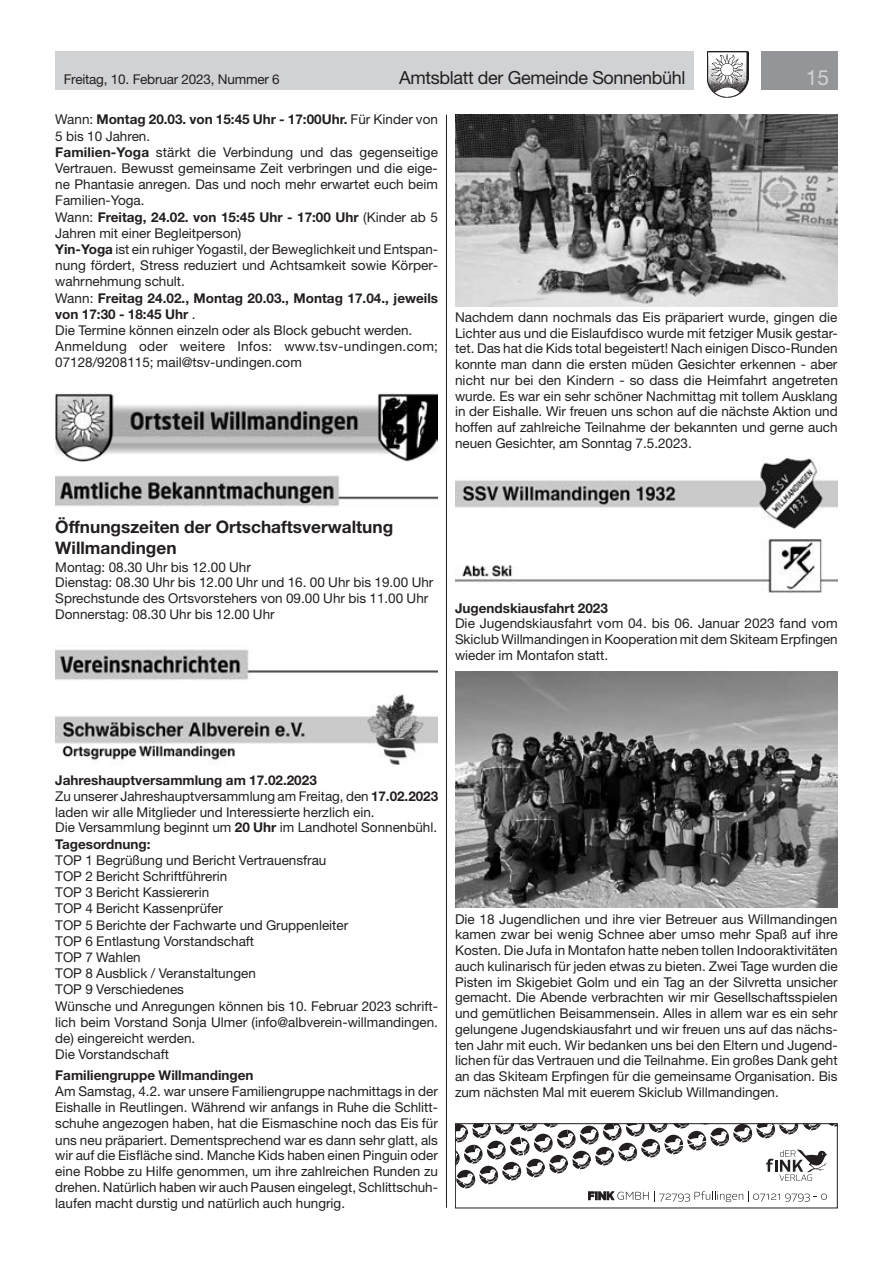
<style>
.page{position:relative;width:893px;height:1263px;background:#fff}
.page>*{position:absolute;margin:0;border:0;box-sizing:border-box;transform-origin:0 0}
.t1{font:21px "Helvetica Neue LT Std";color:#d1d2d4}
.t2{font:18px "Helvetica Neue LT Std";letter-spacing:-.02em;color:#231f20}
.t3{font:700 17.25px/20.5px "Helvetica Neue LT Std";color:#231f20}
.t4{font:13.5px/16.2px "Helvetica Neue LT Std";color:#231f20}
.t5{font:700 13.5px "Helvetica Neue LT Std";color:#231f20}
.s1{font-weight:700}
</style>
<div class="page">
<div style="left:55px;top:51px;width:639px;height:38px;background:#d1d2d4"></div>
<div style="left:761px;top:51px;width:77px;height:38px;background:#939598"></div>
<img style="left:707px;top:51px;width:41px;height:47px">
<img style="left:55px;top:393px;width:383px;height:68px">
<img style="left:55px;top:475px;width:383px;height:32px">
<img style="left:55px;top:649px;width:383px;height:31px">
<img style="left:55px;top:694px;width:383px;height:70px">
<img style="left:455px;top:115px;width:383px;height:191px">
<img style="left:455px;top:458px;width:383px;height:71px">
<img style="left:455px;top:539px;width:383px;height:53px">
<img style="left:455px;top:672px;width:383px;height:236px">
<hr style="left:446px;top:115px;width:1px;height:1093px;background:#231f20">
<svg style="left:455px;top:1123px;width:383px;height:79px"></svg>
<p class="t4" style="left:64px;top:71px;width:217px">Freitag, 10. Februar 2023, Nummer 6</p>
<h2 class="t2" style="left:399px;top:67px;width:288px">Amtsblatt der Gemeinde Sonnenbühl</h2>
<h1 class="t1" style="left:806px;top:65px;width:25px">15</h1>
<p class="t4" style="left:55px;top:111px;width:384px">Wann: <span class="s1">Montag 20.03. von 15:45 Uhr - 17:00Uhr.</span> Für Kinder von 5 bis 10 Jahren.<br><span class="s1">Familien-Yoga</span> stärkt die Verbindung und das gegenseitige Vertrauen. Bewusst gemeinsame Zeit verbringen und die eige&shy;ne Phantasie anregen. Das und noch mehr erwartet euch beim Familien-Yoga.<br>Wann: <span class="s1">Freitag, 24.02. von 15:45 Uhr - 17:00 Uhr</span> (Kinder ab 5<br>Jahren mit einer Begleitperson)<br><span class="s1">Yin-Yoga</span> ist ein ruhiger Yogastil, der Beweglichkeit und Entspan&shy;nung fördert, Stress reduziert und Achtsamkeit sowie Körper&shy;wahrnehmung schult.<br>Wann: <span class="s1">Freitag 24.02., Montag 20.03., Montag 17.04., jeweils von 17:30 - 18:45 Uhr</span> .<br>Die Termine können einzeln oder als Block gebucht werden.<br>Anmeldung oder weitere Infos: www.tsv-undingen.com; 07128/9208115; mail@tsv-undingen.com</p>
<p class="t4" style="left:455px;top:309px;width:384px;line-height:15.8px;text-align:justify">Nachdem dann nochmals das Eis präpariert wurde, gingen die Lichter aus und die Eislaufdisco wurde mit fetziger Musik gestar&shy;tet. Das hat die Kids total begeistert! Nach einigen Disco-Runden konnte man dann die ersten müden Gesichter erkennen - aber nicht nur bei den Kindern - so dass die Heimfahrt angetreten wurde. Es war ein sehr schöner Nachmittag mit tollem Ausklang in der Eishalle. Wir freuen uns schon auf die nächste Aktion und hoffen auf zahlreiche Teilnahme der bekannten und gerne auch neuen Gesichter, am Sonntag 7.5.2023.</p>
<p class="t3" style="left:55px;top:516px;width:339px">Öffnungszeiten der Ortschaftsverwaltung<br>Willmandingen</p>
<p class="t4" style="left:55px;top:559px;width:380px;line-height:15.8px">Montag: 08.30 Uhr bis 12.00 Uhr<br>Dienstag: 08.30 Uhr bis 12.00 Uhr und 16. 00 Uhr bis 19.00 Uhr Sprechstunde des Ortsvorstehers von 09.00 Uhr bis 11.00 Uhr Donnerstag: 08.30 Uhr bis 12.00 Uhr</p>
<p class="t5" style="left:455px;top:599px;width:154px">Jugendskiausfahrt 2023</p>
<p class="t4" style="left:455px;top:615px;width:384px;line-height:15.8px;text-align:justify">Die Jugendskiausfahrt vom 04. bis 06. Januar 2023 fand vom Skiclub Willmandingen in Kooperation mit dem Skiteam Erpfingen wieder im Montafon statt.</p>
<p class="t4" style="left:55px;top:772px;width:384px"><span class="s1">Jahreshauptversammlung am 17.02.2023<br></span>Zu unserer Jahreshauptversammlung am Freitag, den <span class="s1">17.02.2023 </span>laden wir alle Mitglieder und Interessierte herzlich ein.<br>Die Versammlung beginnt um <span class="s1">20 Uhr</span> im Landhotel Sonnenbühl.<br><span class="s1">Tagesordnung:</span></p>
<p class="t4" style="left:55px;top:852px;width:384px">TOP 1 Begrüßung und Bericht Vertrauensfrau<br>TOP 2 Bericht Schriftführerin<br>TOP 3 Bericht Kassiererin<br>TOP 4 Bericht Kassenprüfer<br>TOP 5 Berichte der Fachwarte und Gruppenleiter<br>TOP 6 Entlastung Vorstandschaft<br>TOP 7 Wahlen<br>TOP 8 Ausblick / Veranstaltungen<br>TOP 9 Verschiedenes<br>Wünsche und Anregungen können bis 10. Februar 2023 schrift&shy;lich beim Vorstand Sonja Ulmer (info@albverein-willmandingen. de) eingereicht werden.<br>Die Vorstandschaft</p>
<p class="t5" style="left:55px;top:1066px;width:200px">Familiengruppe Willmandingen</p>
<p class="t4" style="left:55px;top:1083px;width:384px;text-align:justify">Am Samstag, 4.2. war unsere Familiengruppe nachmittags in der Eishalle in Reutlingen. Während wir anfangs in Ruhe die Schlitt&shy;schuhe angezogen haben, hat die Eismaschine noch das Eis für uns neu präpariert. Dementsprechend war es dann sehr glatt, als wir auf die Eisfläche sind. Manche Kids haben einen Pinguin oder eine Robbe zu Hilfe genommen, um ihre zahlreichen Runden zu drehen. Natürlich haben wir auch Pausen eingelegt, Schlittschuh&shy;laufen macht durstig und natürlich auch hungrig.</p>
<p class="t4" style="left:455px;top:911px;width:384px;line-height:15.8px;text-align:justify">Die 18 Jugendlichen und ihre vier Betreuer aus Willmandingen kamen zwar bei wenig Schnee aber umso mehr Spaß auf ihre Kosten. Die Jufa in Montafon hatte neben tollen Indooraktivitäten auch kulinarisch für jeden etwas zu bieten. Zwei Tage wurden die Pisten im Skigebiet Golm und ein Tag an der Silvretta unsicher gemacht. Die Abende verbrachten wir mir Gesellschaftsspielen und gemütlichen Beisammensein. Alles in allem war es ein sehr gelungene Jugendskiausfahrt und wir freuen uns auf das nächs&shy;ten Jahr mit euch. Wir bedanken uns bei den Eltern und Jugend&shy;lichen für das Vertrauen und die Teilnahme. Ein großes Dank geht an das Skiteam Erpfingen für die gemeinsame Organisation. Bis zum nächsten Mal mit euerem Skiclub Willmandingen.</p>
</div>
